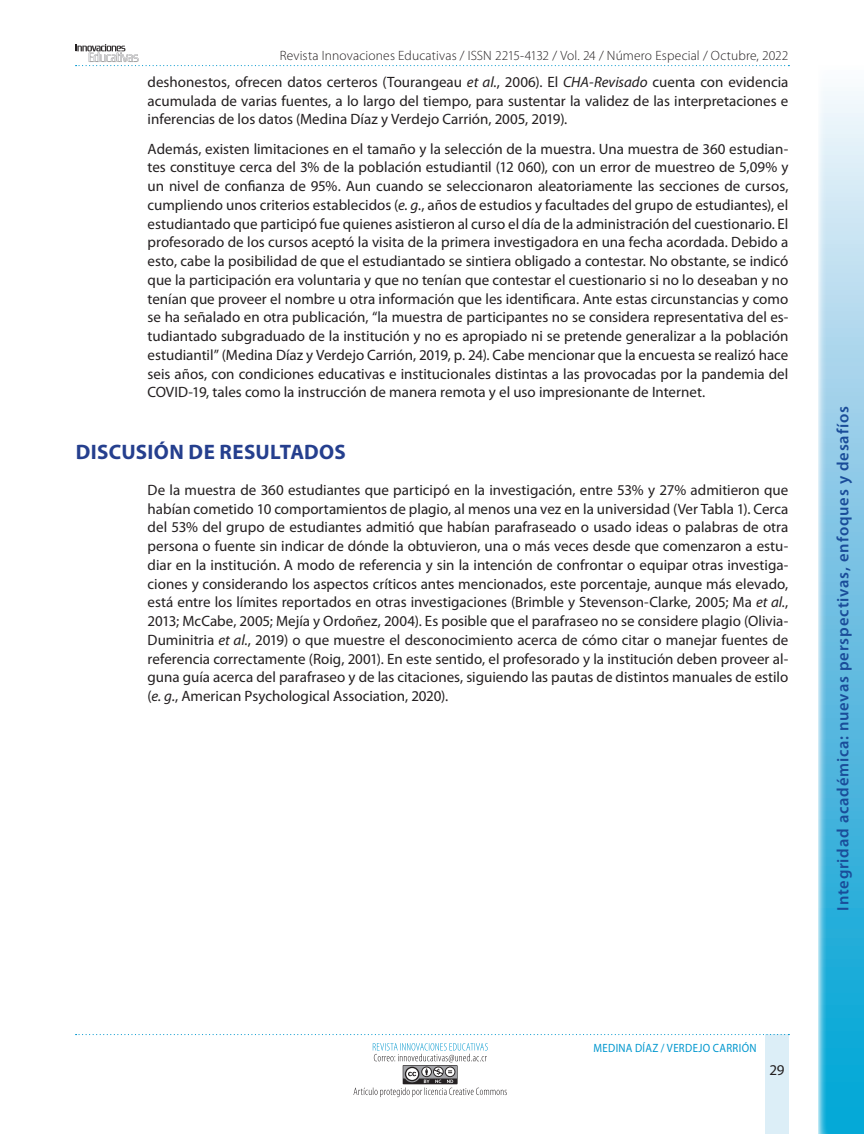
<style>
.page{position:relative;width:864px;height:1134px;background:#fff}
.page>*{position:absolute;margin:0;border:0;box-sizing:border-box;transform-origin:0 0}
.t1{font:700 21px "Myriad Pro";letter-spacing:.015em;color:#253f8e}
.t2{font:600 16.5px "Myriad Pro";letter-spacing:.05em;color:#1a4c99}
.t3{font:15px/18.8px "Myriad Pro";color:#231f20;text-align:justify}
.t4{font:300 13.5px "Myriad Pro";letter-spacing:.01em;color:#231f20}
.t5{font:12px "Myriad Pro";letter-spacing:.035em;color:#0097ce;scale:.9 1}
.s1{font-style:italic}
</style>
<div class="page">
<svg style="left:76px;top:44px;width:713px;height:22px"></svg>
<div style="left:765px;top:1034px;width:23px;height:100px;background:#dceef7"></div>
<svg style="left:76px;top:1034px;width:713px;height:1px"></svg>
<svg style="left:354px;top:1043px;width:153px;height:54px"></svg>
<svg style="left:818px;top:91px;width:46px;height:1043px;background:#79c7e6"></svg>
<p class="t4" style="left:280px;top:48px;width:510px">Revista Innovaciones Educativas / ISSN 2215-4132 / Vol. 24 / Número Especial / Octubre, 2022</p>
<p class="t3" style="left:148px;top:73px;width:642px">deshonestos, ofrecen datos certeros (Tourangeau <span class="s1">et al.</span>, 2006). El <span class="s1">CHA-Revisado</span> cuenta con evidencia acumulada de varias fuentes, a lo largo del tiempo, para sustentar la validez de las interpretaciones e inferencias de los datos (Medina Díaz y Verdejo Carrión, 2005, 2019).</p>
<p class="t3" style="left:148px;top:139px;width:642px">Además, existen limitaciones en el tamaño y la selección de la muestra. Una muestra de 360 estudian&shy;tes constituye cerca del 3% de la población estudiantil (12 060), con un error de muestreo de 5,09% y un nivel de confianza de 95%. Aun cuando se seleccionaron aleatoriamente las secciones de cursos, cumpliendo unos criterios establecidos (<span class="s1">e. g.</span>, años de estudios y facultades del grupo de estudiantes), el estudiantado que participó fue quienes asistieron al curso el día de la administración del cuestionario. El profesorado de los cursos aceptó la visita de la primera investigadora en una fecha acordada. Debido a esto, cabe la posibilidad de que el estudiantado se sintiera obligado a contestar. No obstante, se indicó que la participación era voluntaria y que no tenían que contestar el cuestionario si no lo deseaban y no tenían que proveer el nombre u otra información que les identificara. Ante estas circunstancias y como se ha señalado en otra publicación, “la muestra de participantes no se considera representativa del es&shy;tudiantado subgraduado de la institución y no es apropiado ni se pretende generalizar a la población estudiantil” (Medina Díaz y Verdejo Carrión, 2019, p. 24). Cabe mencionar que la encuesta se realizó hace seis años, con condiciones educativas e institucionales distintas a las provocadas por la pandemia del COVID-19, tales como la instrucción de manera remota y el uso impresionante de Internet.</p>
<h1 class="t1" style="left:76px;top:440px;width:272px">DISCUSIÓN DE RESULTADOS</h1>
<p class="t3" style="left:148px;top:481px;width:642px">De la muestra de 360 estudiantes que participó en la investigación, entre 53% y 27% admitieron que habían cometido 10 comportamientos de plagio, al menos una vez en la universidad (Ver Tabla 1). Cerca del 53% del grupo de estudiantes admitió que habían parafraseado o usado ideas o palabras de otra persona o fuente sin indicar de dónde la obtuvieron, una o más veces desde que comenzaron a estu&shy;diar en la institución. A modo de referencia y sin la intención de confrontar o equipar otras investiga&shy;ciones y considerando los aspectos críticos antes mencionados, este porcentaje, aunque más elevado, está entre los límites reportados en otras investigaciones (Brimble y Stevenson-Clarke, 2005; Ma <span class="s1">et al.</span>, 2013; McCabe, 2005; Mejía y Ordoñez, 2004). Es posible que el parafraseo no se considere plagio (Olivia-Duminitria <span class="s1">et al.</span>, 2019) o que muestre el desconocimiento acerca de cómo citar o manejar fuentes de referencia correctamente (Roig, 2001). En este sentido, el profesorado y la institución deben proveer al&shy;guna guía acerca del parafraseo y de las citaciones, siguiendo las pautas de distintos manuales de estilo (<span class="s1">e. g.</span>, American Psychological Association, 2020).</p>
<p class="t2" style="left:834px;top:911px;width:506px;rotate:-90deg">Integridad académica: nuevas perspectivas, enfoques y desafíos</p>
<p class="t5" style="left:594px;top:1041px;width:183px">MEDINA DÍAZ / VERDEJO CARRIÓN</p>
<p class="t3" style="left:769px;top:1060px;width:17px">29</p>
</div>
